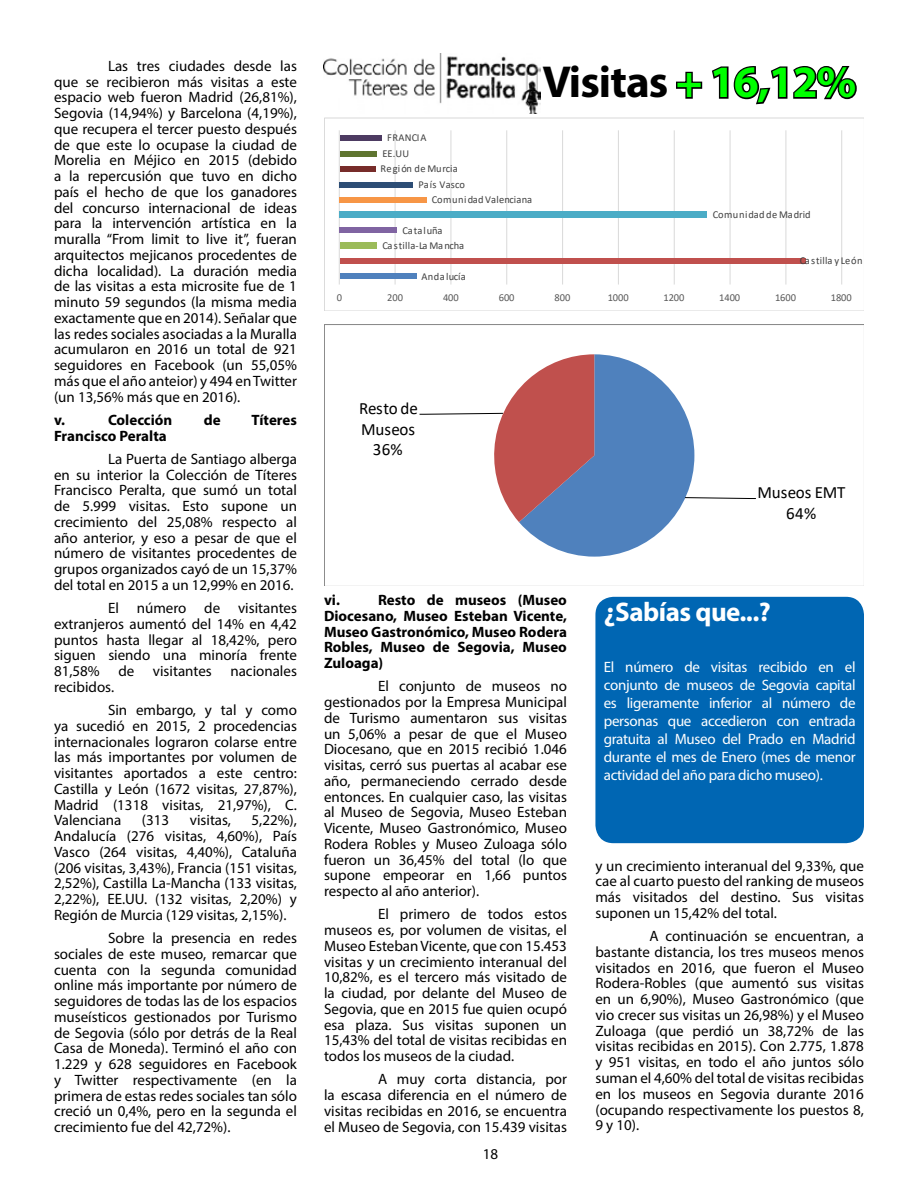
<style>
.page{position:relative;width:918px;height:1188px;background:#fff}
.page>*{position:absolute;margin:0;border:0;box-sizing:border-box;transform-origin:0 0}
.t1{font:700 45px "Myriad Pro";letter-spacing:-.02em;color:#000}
.t2{font:700 27px "Myriad Pro";letter-spacing:-.02em;color:#fff}
.t3{font:17.25px/20.4px "Calibri";color:#000;text-align:center}
.t4{font:15px/15.8px "Myriad Pro";color:#000;text-align:justify}
.t5{font:15px/18px "Myriad Pro";letter-spacing:-.02em;color:#fff;text-align:justify}
.t6{font:700 15px/15.8px "Myriad Pro";color:#000;text-align:justify}
.t7{font:10.5px "Calibri";letter-spacing:.02em;color:#404040}
.t8{font:10.5px "Calibri";letter-spacing:-.005em;color:#595959}
.t9{font:10.5px "Calibri";color:#404040}
.s1{color:#0f0}
</style>
<div class="page">
<img style="left:324px;top:54px;width:217px;height:59px">
<svg style="left:676px;top:71px;width:27px;height:28px"></svg>
<svg style="left:712px;top:66px;width:145px;height:39px"></svg>
<div style="left:595px;top:597px;width:269px;height:246px;background:#0066b3;border-radius:18px"></div>
<hr style="left:339px;top:130px;width:1px;height:155px;background:#d9d9d9">
<hr style="left:395px;top:130px;width:1px;height:155px;background:#d9d9d9">
<hr style="left:450px;top:130px;width:1px;height:155px;background:#d9d9d9">
<hr style="left:506px;top:130px;width:1px;height:155px;background:#d9d9d9">
<hr style="left:562px;top:130px;width:1px;height:155px;background:#d9d9d9">
<hr style="left:618px;top:130px;width:1px;height:155px;background:#d9d9d9">
<hr style="left:674px;top:130px;width:1px;height:155px;background:#d9d9d9">
<hr style="left:730px;top:130px;width:1px;height:155px;background:#d9d9d9">
<hr style="left:785px;top:130px;width:1px;height:155px;background:#d9d9d9">
<hr style="left:841px;top:130px;width:1px;height:155px;background:#d9d9d9">
<div style="left:340px;top:274px;width:76px;height:5px;background:#4f81bd"></div>
<div style="left:340px;top:259px;width:466px;height:5px;background:#c0504d"></div>
<div style="left:340px;top:243px;width:36px;height:6px;background:#9bbb59"></div>
<div style="left:340px;top:228px;width:57px;height:5px;background:#8064a2"></div>
<div style="left:340px;top:212px;width:367px;height:6px;background:#4bacc6"></div>
<div style="left:340px;top:197px;width:87px;height:5px;background:#f79646"></div>
<div style="left:340px;top:182px;width:73px;height:5px;background:#2c4d75"></div>
<div style="left:340px;top:166px;width:35px;height:5px;background:#772c2a"></div>
<div style="left:340px;top:151px;width:36px;height:5px;background:#5f7530"></div>
<div style="left:340px;top:135px;width:42px;height:5px;background:#4d3b62"></div>
<div style="left:324px;top:118px;width:540px;height:193px;border:1px solid #d9d9d9"></div>
<svg style="left:324px;top:324px;width:540px;height:262px"></svg>
<p class="t4" style="left:54px;top:58px;width:245px;text-indent:54px">Las tres ciudades desde las que se recibieron más visitas a este espacio web fueron Madrid (26,81%), Segovia (14,94%) y Barcelona (4,19%), que recupera el tercer puesto después de que este lo ocupase la ciudad de Morelia en Méjico en 2015 (debido a la repercusión que tuvo en dicho país el hecho de que los ganadores del concurso internacional de ideas para la intervención artística en la muralla “From limit to live it”, fueran arquitectos mejicanos procedentes de dicha localidad). La duración media de las visitas a esta microsite fue de 1 minuto 59 segundos (la misma media exactamente que en 2014). Señalar que las redes sociales asociadas a la Muralla acumularon en 2016 un total de 921 seguidores en Facebook (un 55,05% más que el año anteior) y 494 en Twitter (un 13,56% más que en 2016).</p>
<p class="t6" style="left:54px;top:411px;width:13px">v.</p>
<p class="t6" style="left:108px;top:411px;width:66px">Colección</p>
<p class="t6" style="left:204px;top:411px;width:18px">de</p>
<p class="t6" style="left:252px;top:411px;width:47px">Títeres</p>
<p class="t6" style="left:54px;top:427px;width:114px">Francisco Peralta</p>
<p class="t4" style="left:54px;top:451px;width:245px;text-indent:54px">La Puerta de Santiago alberga en su interior la Colección de Títeres Francisco Peralta, que sumó un total de 5.999 visitas. Esto supone un crecimiento del 25,08% respecto al año anterior, y eso a pesar de que el número de visitantes procedentes de grupos organizados cayó de un 15,37% del total en 2015 a un 12,99% en 2016.</p>
<p class="t4" style="left:54px;top:600px;width:245px;text-indent:54px">El número de visitantes extranjeros aumentó del 14% en 4,42 puntos hasta llegar al 18,42%, pero siguen siendo una minoría frente 81,58% de visitantes nacionales recibidos.</p>
<p class="t4" style="left:54px;top:702px;width:245px;text-indent:54px">Sin embargo, y tal y como ya sucedió en 2015, 2 procedencias internacionales lograron colarse entre las más importantes por volumen de visitantes aportados a este centro:<br>Castilla y León (1672 visitas, 27,87%), Madrid (1318 visitas, 21,97%), C.<br>Valenciana</p>
<p class="t4" style="left:54px;top:812px;width:245px;text-indent:198px">5,22%), Andalucía (276 visitas, 4,60%), País Vasco (264 visitas, 4,40%), Cataluña (206 visitas, 3,43%), Francia (151 visitas, 2,52%), Castilla La-Mancha (133 visitas, 2,22%), EE.UU. (132 visitas, 2,20%) y Región de Murcia (129 visitas, 2,15%).</p>
<p class="t4" style="left:54px;top:930px;width:245px;text-indent:54px">Sobre la presencia en redes sociales de este museo, remarcar que cuenta con la segunda comunidad online más importante por número de seguidores de todas las de los espacios museísticos gestionados por Turismo de Segovia (sólo por detrás de la Real Casa de Moneda). Terminó el año con 1.229 y 628 seguidores en Facebook y Twitter respectivamente (en la primera de estas redes sociales tan sólo creció un 0,4%, pero en la segunda el crecimiento fue del 42,72%).</p>
<p class="t4" style="left:142px;top:812px;width:29px">(313</p>
<p class="t4" style="left:190px;top:812px;width:43px">visitas,</p>
<h1 class="t1" style="left:542px;top:53px;width:316px">Visitas <span class="s1">+ 16,12%</span></h1>
<p class="t7" style="left:387px;top:131px;width:41px">FRANCIA</p>
<p class="t7" style="left:382px;top:146px;width:28px">EE.UU</p>
<p class="t7" style="left:380px;top:161px;width:79px">Región de Murcia</p>
<p class="t7" style="left:419px;top:177px;width:48px">País Vasco</p>
<p class="t7" style="left:432px;top:192px;width:102px">Comunidad Valenciana</p>
<p class="t9" style="left:403px;top:223px;width:41px">Cataluña</p>
<p class="t9" style="left:382px;top:238px;width:83px">Castilla-La Mancha</p>
<p class="t7" style="left:422px;top:269px;width:46px">Andalucía</p>
<p class="t7" style="left:713px;top:207px;width:99px">Comunidad de Madrid</p>
<p class="t7" style="left:800px;top:254px;width:65px">Castilla y León</p>
<p class="t8" style="left:337px;top:290px;width:7px">0</p>
<p class="t8" style="left:387px;top:290px;width:17px">200</p>
<p class="t8" style="left:443px;top:290px;width:17px">400</p>
<p class="t8" style="left:499px;top:290px;width:17px">600</p>
<p class="t8" style="left:555px;top:290px;width:17px">800</p>
<p class="t8" style="left:608px;top:290px;width:23px">1000</p>
<p class="t8" style="left:664px;top:290px;width:23px">1200</p>
<p class="t8" style="left:719px;top:290px;width:23px">1400</p>
<p class="t8" style="left:775px;top:290px;width:23px">1600</p>
<p class="t8" style="left:831px;top:290px;width:23px">1800</p>
<p class="t3" style="left:359px;top:398px;width:60px">Resto de<br>Museos<br>36%</p>
<p class="t3" style="left:757px;top:481px;width:90px;line-height:20.9px">Museos EMT<br>64%</p>
<p class="t6" style="left:324px;top:592px;width:244px;text-indent:54px">Resto de museos (Museo Diocesano, Museo Esteban Vicente, Museo Gastronómico, Museo Rodera Robles, Museo de Segovia, Museo Zuloaga)</p>
<p class="t4" style="left:324px;top:678px;width:245px;text-indent:54px">El conjunto de museos no gestionados por la Empresa Municipal de Turismo aumentaron sus visitas un 5,06% a pesar de que el Museo Diocesano, que en 2015 recibió 1.046 visitas, cerró sus puertas al acabar ese año, permaneciendo cerrado desde entonces. En cualquier caso, las visitas al Museo de Segovia, Museo Esteban Vicente, Museo Gastronómico, Museo Rodera Robles y Museo Zuloaga sólo fueron un 36,45% del total (lo que supone empeorar en 1,66 puntos respecto al año anterior).</p>
<p class="t4" style="left:324px;top:906px;width:245px;text-indent:54px">El primero de todos estos museos es, por volumen de visitas, el Museo Esteban Vicente, que con 15.453 visitas y un crecimiento interanual del 10,82%, es el tercero más visitado de la ciudad, por delante del Museo de Segovia, que en 2015 fue quien ocupó esa plaza. Sus visitas suponen un 15,43% del total de visitas recibidas en todos los museos de la ciudad.</p>
<p class="t4" style="left:324px;top:1071px;width:245px;text-indent:54px">A muy corta distancia, por la escasa diferencia en el número de visitas recibidas en 2016, se encuentra el Museo de Segovia, con 15.439 visitas</p>
<p class="t6" style="left:324px;top:592px;width:17px">vi.</p>
<p class="t4" style="left:483px;top:1146px;width:17px">18</p>
<h2 class="t2" style="left:604px;top:594px;width:169px">¿Sabías que...?</h2>
<p class="t5" style="left:604px;top:657px;width:253px">El número de visitas recibido en el conjunto de museos de Segovia capital es ligeramente inferior al número de personas que accedieron con entrada gratuita al Museo del Prado en Madrid durante el mes de Enero (mes de menor actividad del año para dicho museo).</p>
<p class="t4" style="left:595px;top:858px;width:270px">y un crecimiento interanual del 9,33%, que cae al cuarto puesto del ranking de museos más visitados del destino. Sus visitas suponen un 15,42% del total.</p>
<p class="t4" style="left:595px;top:928px;width:270px;text-indent:54px">A continuación se encuentran, a bastante distancia, los tres museos menos visitados en 2016, que fueron el Museo Rodera-Robles (que aumentó sus visitas en un 6,90%), Museo Gastronómico (que vio crecer sus visitas un 26,98%) y el Museo Zuloaga (que perdió un 38,72% de las visitas recibidas en 2015). Con 2.775, 1.878 y 951 visitas, en todo el año juntos sólo suman el 4,60% del total de visitas recibidas en los museos en Segovia durante 2016 (ocupando respectivamente los puestos 8, 9 y 10).</p>
</div>
